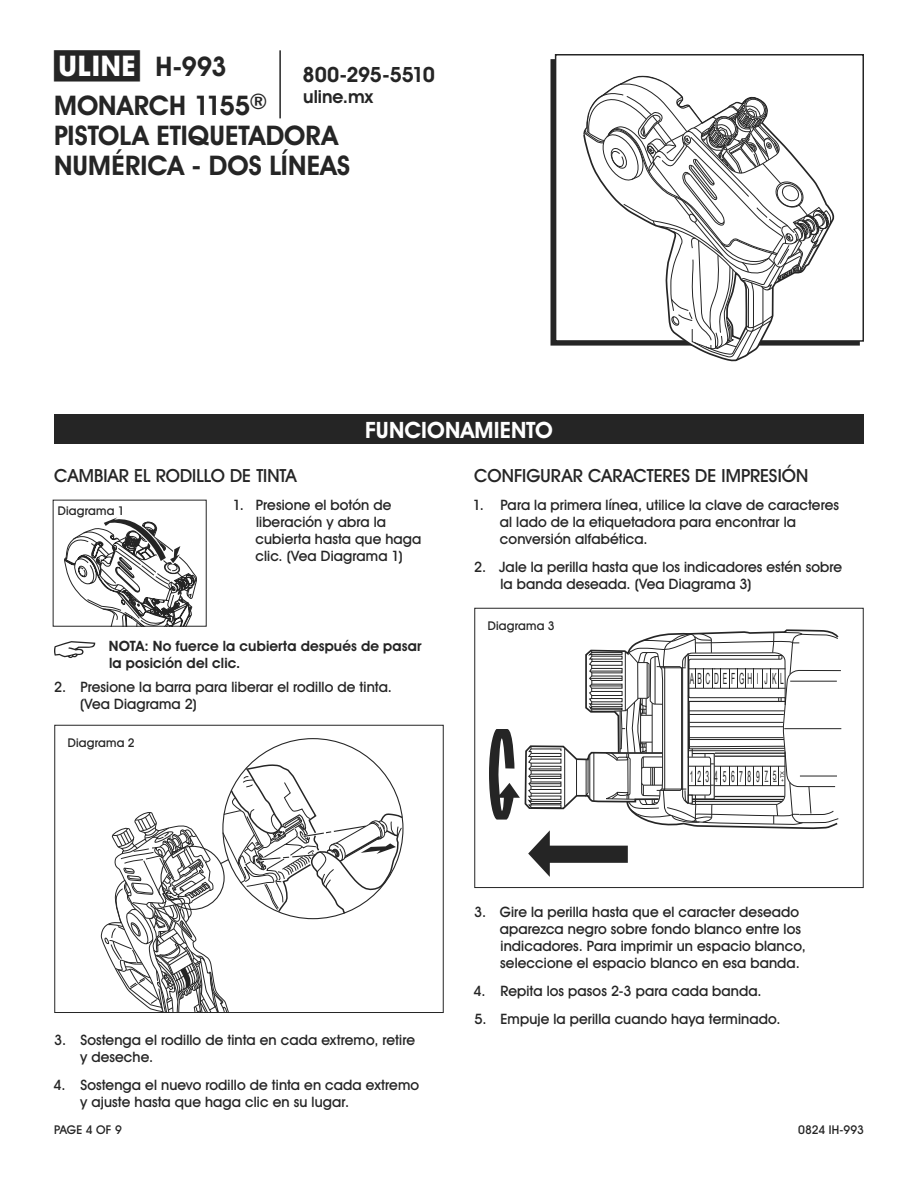
<style>
.page{position:relative;width:918px;height:1188px;background:#fff}
.page>*{position:absolute;margin:0;border:0;box-sizing:border-box;transform-origin:0 0}
.t1{font:700 27px/30px "Uline Two Knine";color:#252525}
.t2{font:700 22.5px "Uline Two Knine";letter-spacing:.005em;color:#fff}
.t3{font:700 21px "Uline Two Knine";letter-spacing:-.02em;color:#252525}
.t4{font:18px "Uline Two Knine";letter-spacing:.005em;color:#252525}
.t5{font:700 18px "Uline Two Knine";color:#252525}
.t6{font:15.45px "Arial Narrow";letter-spacing:.455em;color:#252525;scale:.54 1}
.t7{font:15.45px "Arial Narrow";letter-spacing:.55em;color:#252525;scale:.54 1}
.t8{font:14.25px/17.1px "Uline Two Knine";letter-spacing:.01em;color:#252525}
.t9{font:700 14.25px/17.1px "Uline Two Knine";letter-spacing:.01em;color:#252525}
.t10{font:12px "Uline Two Knine";letter-spacing:.015em;color:#252525}
.t11{font:5.1px "Arial Narrow";color:#252525;scale:1.38 1}
.s1{font-size:28.5px}
.s2{font-size:13.2px}
</style>
<div class="page">
<hr style="left:279px;top:50px;width:2px;height:68px;background:#252525">
<svg style="left:54px;top:641px;width:41px;height:17px"></svg>
<div style="left:474px;top:608px;width:390px;height:280px;border:1px solid #252525"></div>
<svg style="left:489px;top:629px;width:353px;height:248px"></svg>
<div style="left:688px;top:795px;width:5px;height:9px;border:1px solid #252525"></div>
<div style="left:555px;top:54px;width:309px;height:288px;border:2px solid #252525"></div>
<svg style="left:771px;top:131px;width:62px;height:215px"></svg>
<svg style="left:582px;top:75px;width:189px;height:287px"></svg>
<svg style="left:64px;top:517px;width:133px;height:110px"></svg>
<svg style="left:101px;top:763px;width:303px;height:248px"></svg>
<div style="left:54px;top:725px;width:390px;height:288px;border:1px solid #252525"></div>
<div style="left:54px;top:414px;width:810px;height:30px;background:#252525"></div>
<h1 class="t1" style="left:54px;top:51px;width:174px"><span class="s1">π</span> H-993</h1>
<h3 class="t3" style="left:303px;top:62px;width:134px">800-295-5510</h3>
<p class="t5" style="left:303px;top:86px;width:71px">uline.mx</p>
<h1 class="t1" style="left:54px;top:90px;width:297px">MONARCH 1155®<br>PISTOLA ETIQUETADORA<br>NUMÉRICA - DOS LÍNEAS</h1>
<h2 class="t2" style="left:365px;top:416px;width:189px">FUNCIONAMIENTO</h2>
<p class="t4" style="left:54px;top:464px;width:244px">CAMBIAR EL RODILLO DE TINTA</p>
<p class="t8" style="left:255px;top:496px;width:168px;text-indent:-23px">1. Presione el botón de liberación y abra la cubierta hasta que haga clic. (Vea Diagrama 1)</p>
<p class="t10" style="left:58px;top:503px;width:68px">Diagrama 1</p>
<p class="t9" style="left:109px;top:638px;width:314px">NOTA: No fuerce la cubierta después de pasar la posición del clic.</p>
<p class="t8" style="left:80px;top:678px;width:313px;text-indent:-26px">2. Presione la barra para liberar el rodillo de tinta. (Vea Diagrama 2)</p>
<p class="t10" style="left:68px;top:736px;width:68px">Diagrama 2</p>
<p class="t8" style="left:80px;top:1031px;width:336px;text-indent:-26px">3. Sostenga el rodillo de tinta en cada extremo, retire y deseche.</p>
<p class="t8" style="left:80px;top:1076px;width:341px;text-indent:-27px">4. Sostenga el nuevo rodillo de tinta en cada extremo y ajuste hasta que haga clic en su lugar.</p>
<p class="t4" style="left:474px;top:464px;width:335px">CONFIGURAR CARACTERES DE IMPRESIÓN</p>
<p class="t8" style="left:500px;top:496px;width:341px;text-indent:-27px">1. Para la primera línea, utilice la clave de caracteres al lado de la etiquetadora para encontrar la conversión alfabética.</p>
<p class="t8" style="left:501px;top:558px;width:343px;text-indent:-26px">2. Jale la perilla hasta que los indicadores estén sobre la banda deseada. (Vea Diagrama 3)</p>
<p class="t10" style="left:488px;top:619px;width:68px">Diagrama 3</p>
<p class="t6" style="left:690px;top:670px;width:176px">ABCDEFGHI JKL</p>
<p class="t7" style="left:690px;top:767px;width:162px">123456789<span class="s2">75</span></p>
<p class="t11" style="left:779px;top:782px;width:9px;rotate:-90deg">+TX</p>
<p class="t8" style="left:500px;top:903px;width:308px;text-indent:-26px">3. Gire la perilla hasta que el caracter deseado aparezca negro sobre fondo blanco entre los indicadores. Para imprimir un espacio blanco, seleccione el espacio blanco en esa banda.</p>
<p class="t8" style="left:474px;top:982px;width:290px">4. Repita los pasos 2-3 para cada banda.</p>
<p class="t8" style="left:474px;top:1010px;width:308px">5. Empuje la perilla cuando haya terminado.</p>
<p class="t10" style="left:54px;top:1122px;width:69px">PAGE 4 OF 9</p>
<p class="t10" style="left:798px;top:1122px;width:67px">0824 IH-993</p>
</div>
